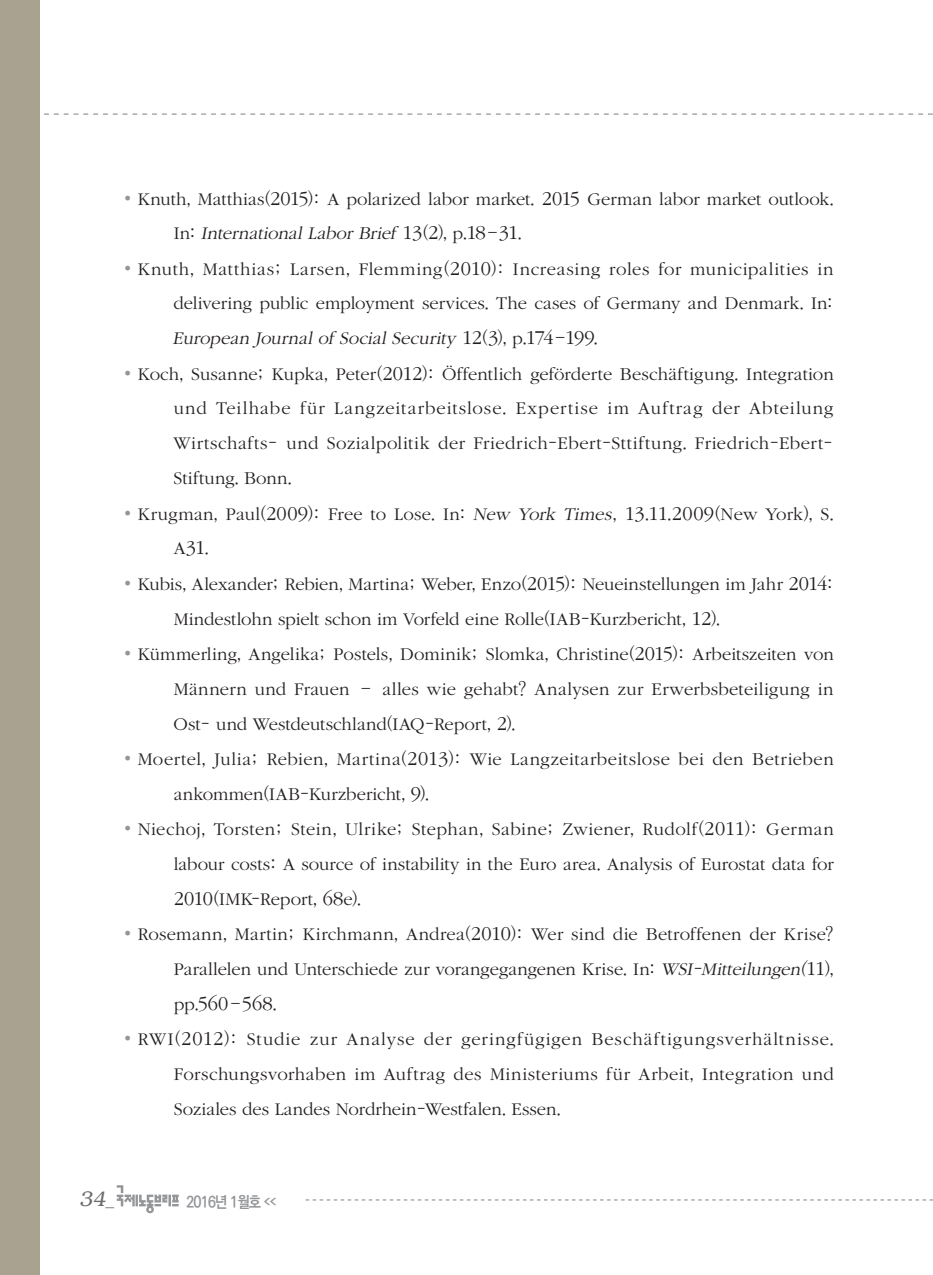
<style>
.page{position:relative;width:933px;height:1275px;background:#fff}
.page>*{position:absolute;margin:0;border:0;box-sizing:border-box;transform-origin:0 0}
.t1{font:italic 300 21px "Bookman";color:#6c6d70}
.t2{font:300 20.47px "ITC Garamond Std";letter-spacing:-.005em;color:#231f20}
.t3{font:300 18.55px/34.6px "ITC Garamond Std";letter-spacing:.005em;color:#231f20;text-align:justify}
.t4{font:300 18.55px/34.3px "ITC Garamond Std";letter-spacing:.025em;color:#231f20}
.t5{font:700 15.75px "Ko Pub Dotum";letter-spacing:-.055em;color:#939598;scale:.9 1}
.s1{font-family:"Gulim";font-weight:400;font-size:19.25px;color:#939598}
.s2{font-family:"Chosunilbo NM";font-weight:400}
.s3{font-size:20.47px}
.s4{font-style:italic}
.s5{font-size:18.55px}
.s6{font-family:"Chosunilbo NM";font-weight:400;font-size:18.55px}
.s7{font-family:"Chosunilbo NM";font-weight:400;font-style:italic}
.s8{font-family:"Helvetica";font-weight:400;font-style:normal;font-size:17.5px}
</style>
<div class="page">
<svg style="left:306px;top:1199px;width:627px;height:1px"></svg>
<svg style="left:117px;top:1185px;width:62px;height:28px"></svg>
<svg style="left:44px;top:113px;width:889px;height:2px"></svg>
<div style="left:0;top:0;width:40px;height:1275px;background:#aaa291"></div>
<p class="t3" style="left:174px;top:182px;width:661px;text-indent:-50px"><span class="s1">•</span> Knuth<span class="s2">,</span> Matthias<span class="s2">(</span><span class="s3">2015</span><span class="s2">):</span> A polarized labor market<span class="s2">.</span> <span class="s3">2015</span> German labor market outlook<span class="s2">.<br></span>I n<span class="s2">:</span> <span class="s4">International Labor Brief</span> <span class="s3">13</span><span class="s2">(</span> <span class="s3">2</span> <span class="s2">),</span> p <span class="s2">.</span><span class="s3">18</span><span class="s2">–</span><span class="s3">31</span><span class="s2">.</span></p>
<p class="t3" style="left:172px;top:252px;width:662px;text-indent:-48px"><span class="s1">•</span> Knuth<span class="s2">,</span> Matthias<span class="s2">;</span> Larsen<span class="s2">,</span> Flemming<span class="s2">(</span><span class="s3">2010</span><span class="s2">):</span> Increasing roles for municipalities in delivering public employment services<span class="s2">.</span> The cases of Germany and Denmark<span class="s2">.</span> In<span class="s2">:<br></span><span class="s4">European Journal of Social Security</span> <span class="s3">12</span> <span class="s2">(</span> <span class="s3">3</span><span class="s2">),</span> p <span class="s2">.</span><span class="s3">174</span><span class="s2">–</span><span class="s3">19 9</span><span class="s2">.</span></p>
<p class="t3" style="left:173px;top:357px;width:661px;text-indent:-49px"><span class="s1">•</span> Koch<span class="s2">,</span> Susanne<span class="s2">;</span> Kupka<span class="s2">,</span> Peter<span class="s2">(</span><span class="s3">2012</span><span class="s2">):</span> Öffentlich geförderte Beschäftigung<span class="s2">.</span> Integration und Teilhabe für Langzeitarbeitslose<span class="s2">.</span> Expertise im Auftrag der Abteilung Wirtschafts<span class="s2">-</span> und Sozialpolitik der Friedrich<span class="s2">-</span>Ebert<span class="s2">-</span>Sttiftung<span class="s2">.</span> Friedrich<span class="s2">-</span>Ebert<span class="s2">-</span>Stiftung<span class="s2">.</span> Bonn<span class="s2">.</span></p>
<p class="t3" style="left:124px;top:497px;width:711px"><span class="s1">•</span> Krugman<span class="s2">,</span> Paul<span class="s2">(</span><span class="s3">2009</span><span class="s2">):</span> Free to Lose<span class="s2">.</span> In<span class="s2">:</span> <span class="s4">New York Times</span><span class="s2">,</span> <span class="s3">13</span><span class="s2">.</span><span class="s3">11</span><span class="s2">.</span><span class="s3">2009</span><span class="s2">(</span>New York<span class="s2">),</span> S<span class="s2">.</span></p>
<p class="t2" style="left:174px;top:537px;width:36px"><span class="s5">A</span>31<span class="s6">.</span></p>
<p class="t3" style="left:174px;top:567px;width:661px;text-indent:-50px"><span class="s1">•</span> Kubis<span class="s2">,</span> Alexander<span class="s2">;</span> Rebien<span class="s2">,</span> Martina<span class="s2">;</span> Weber<span class="s2">,</span> Enzo<span class="s2">(</span><span class="s3">2015</span><span class="s2">):</span> Neueinstellungen im Jahr <span class="s3">2014</span><span class="s2">:<br></span>Mindestlohn spielt schon im Vorfeld eine Rolle<span class="s2">(</span>IAB<span class="s2">-</span>Kurzbericht<span class="s2">,</span> <span class="s3">12</span><span class="s2">).</span></p>
<p class="t3" style="left:174px;top:637px;width:661px;text-indent:-50px"><span class="s1">•</span> Kümmerling<span class="s2">,</span> Angelika<span class="s2">;</span> Postels<span class="s2">,</span> Dominik<span class="s2">;</span> Slomka<span class="s2">,</span> Christine<span class="s2">(</span><span class="s3">2015</span><span class="s2">):</span> Arbeitszeiten von Männern und Frauen <span class="s2">–</span> alles wie gehabt<span class="s2">?</span> Analysen zur Erwerbsbeteiligung in Ost<span class="s2">-</span> und Westdeutschland<span class="s2">(</span>IAQ<span class="s2">-</span>Report<span class="s2">,</span> <span class="s3">2</span><span class="s2">).</span></p>
<p class="t4" style="left:174px;top:742px;width:661px;text-indent:-50px"><span class="s1">•</span> Moertel<span class="s2">,</span> Julia<span class="s2">;</span> Rebien<span class="s2">,</span> Martina<span class="s2">(</span><span class="s3">2013</span><span class="s2">):</span> Wie Langzeitarbeitslose bei den Betrieben ankommen<span class="s2">(</span>IAB<span class="s2">-</span>Kurzbericht<span class="s2">,</span> <span class="s3">9</span><span class="s2">).</span></p>
<p class="t3" style="left:174px;top:812px;width:661px;text-indent:-50px"><span class="s1">•</span> Niechoj<span class="s2">,</span> Torsten<span class="s2">;</span> Stein<span class="s2">,</span> Ulrike<span class="s2">;</span> Stephan<span class="s2">,</span> Sabine<span class="s2">;</span> Zwiener<span class="s2">,</span> Rudolf<span class="s2">(</span><span class="s3">2011</span><span class="s2">):</span> German labour costs<span class="s2">:</span> A source of instability in the Euro area<span class="s2">.</span> Analysis of Eurostat data for <span class="s3">2010</span><span class="s2">(</span>IMK<span class="s2">-</span>Report<span class="s2">,</span> <span class="s3">68</span>e<span class="s2">).</span></p>
<p class="t3" style="left:124px;top:917px;width:711px;text-align:right"><span class="s1">•</span> Rosemann<span class="s2">,</span> Martin<span class="s2">;</span> Kirchmann<span class="s2">,</span> Andrea<span class="s2">(</span><span class="s3">2010</span><span class="s2">):</span> Wer sind die Betroffenen der Krise<span class="s2">?<br></span>Parallelen und Unterschiede zur vorangegangenen Krise<span class="s2">.</span> In<span class="s2">:</span> <span class="s4">WSI</span><span class="s7">-</span><span class="s4">Mitteilungen</span><span class="s7">(</span><span class="s3">11</span><span class="s2">),</span></p>
<p class="t2" style="left:174px;top:992px;width:105px"><span class="s5">pp</span><span class="s6">.</span>560<span class="s6">–</span>568<span class="s6">.</span></p>
<p class="t3" style="left:174px;top:1022px;width:661px;text-indent:-50px"><span class="s1">•</span> RWI<span class="s2">(</span><span class="s3">2012</span><span class="s2">):</span> Studie zur Analyse der geringfügigen Beschäftigungsverhältnisse<span class="s2">.<br></span>Forschungsvorhaben im Auftrag des Ministeriums für Arbeit<span class="s2">,</span> Integration und Soziales des Landes Nordrhein<span class="s2">-</span>Westfalen<span class="s2">.</span> Essen<span class="s2">.</span></p>
<p class="t1" style="left:79px;top:1187px;width:36px">34<span class="s8">_</span></p>
<p class="t5" style="left:186px;top:1194px;width:101px">2016년 1월호 <sup>&lt;&lt;</sup></p>
</div>
